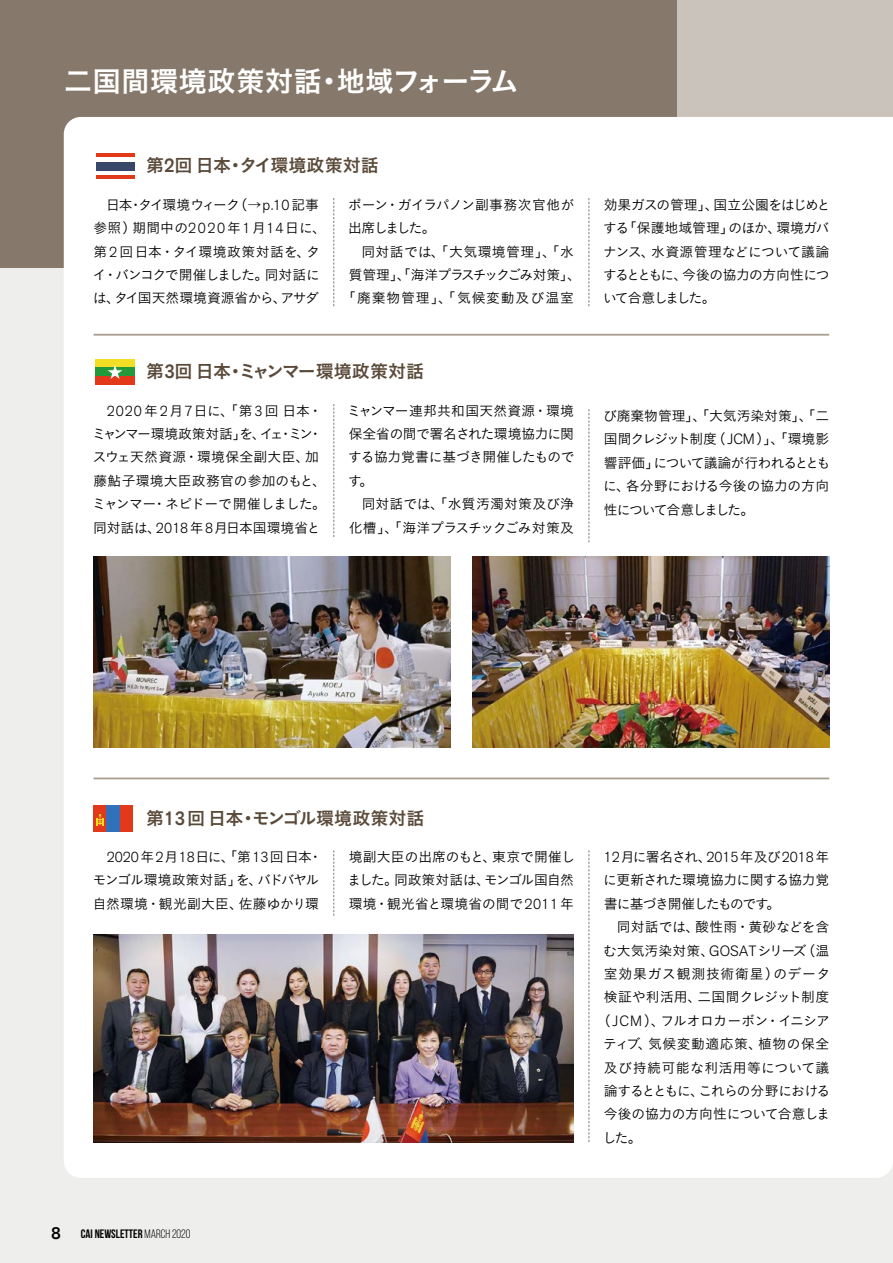
<style>
.page{position:relative;width:893px;height:1263px;background:#eeefed}
.page>*{position:absolute;margin:0;border:0;box-sizing:border-box;transform-origin:0 0}
.t1{font:28.65px "Koburina Go Std N W6";color:#fff}
.t2{font:18px "Koburina Go Std N W6";color:#5a4a3a}
.t3{font:13.8px/23.4px "Koburina Go Std N W3";letter-spacing:-.015em;color:#000;text-align:justify}
.t4{font:13.8px/23.4px "Koburina Go Std N W3";letter-spacing:.005em;color:#000;text-align:right}
.t5{font:13.8px "Koburina Go Std N W3";letter-spacing:.06em;color:#000}
.t6{font:13.8px/23.4px "Koburina Go Std N W3";letter-spacing:-.035em;color:#000}
.t7{font:13.8px "Koburina Go Std N W3";letter-spacing:-.09em;color:#000}
.t8{font:13.8px "Koburina Go Std N W3";letter-spacing:.01em;color:#000}
.t9{font:13.8px "Koburina Go Std N W3";letter-spacing:-.045em;color:#000}
.t10{font:13.8px "Koburina Go Std N W3";letter-spacing:-.08em;color:#000}
.t11{font:13.8px "Koburina Go Std N W3";letter-spacing:.035em;color:#000}
.t12{font:13.8px "Koburina Go Std N W3";letter-spacing:.03em;color:#000}
.t13{font:13.8px "Koburina Go Std N W3";letter-spacing:.025em;color:#000}
.t14{font:700 12.15px "Bebas Neue";color:#000}
.s1{font-family:"Akzid Grtsk Next";font-weight:500;font-size:19.5px}
.s2{font-family:"Akzid Grtsk Next";font-weight:300;font-size:14.85px}
.s3{font-family:"Akzid Grtsk Next";font-weight:500;font-size:16.95px}
.s4{font-weight:400}
</style>
<div class="page">
<div style="left:0;top:0;width:893px;height:268px;background:#c9c3bb"></div>
<div style="left:0;top:0;width:676px;height:268px;background:#86796b"></div>
<div style="left:64px;top:117px;width:829px;height:1061px;background:#fff"></div>
<svg style="left:333px;top:850px;width:1px;height:66px"></svg>
<svg style="left:589px;top:850px;width:1px;height:292px"></svg>
<svg style="left:333px;top:404px;width:1px;height:133px"></svg>
<svg style="left:589px;top:409px;width:1px;height:133px"></svg>
<div style="left:95px;top:359px;width:40px;height:9px;background:#f4de25"></div>
<div style="left:95px;top:376px;width:40px;height:9px;background:#e1391a"></div>
<div style="left:95px;top:368px;width:40px;height:8px;background:#23993a"></div>
<svg style="left:108px;top:365px;width:14px;height:14px"></svg>
<hr style="left:94px;top:334px;width:735px;height:2px;background:#a79c91">
<hr style="left:94px;top:777px;width:735px;height:2px;background:#a79c91">
<div style="left:94px;top:805px;width:39px;height:26px;background:#e1391a"></div>
<div style="left:107px;top:805px;width:13px;height:26px;background:#3071b9"></div>
<svg style="left:97px;top:814px;width:7px;height:11px"></svg>
<img style="left:94px;top:556px;width:357px;height:191px">
<img style="left:472px;top:556px;width:357px;height:191px">
<img style="left:94px;top:934px;width:479px;height:209px">
<svg style="left:333px;top:198px;width:1px;height:108px"></svg>
<svg style="left:588px;top:198px;width:1px;height:108px"></svg>
<div style="left:96px;top:153px;width:39px;height:26px;background:#e1391a"></div>
<div style="left:96px;top:157px;width:39px;height:18px;background:#fff"></div>
<div style="left:96px;top:162px;width:39px;height:8px;background:#394868"></div>
<h1 class="t1" style="left:64px;top:59px;width:457px">二国間環境政策対話・地域フォーラム</h1>
<h2 class="t2" style="left:146px;top:152px;width:234px">第<span class="s1">2</span>回日本・タイ環境政策対話</h2>
<p class="t3" style="left:93px;top:193px;width:234px;text-align:center">日本・タイ環境ウィーク（→<span class="s2">p.10</span> 記事<br>参照）期間中の<span class="s2">2020</span>年<span class="s2">1</span>月<span class="s2">14</span>日に、第<span class="s2">2</span> 回日本・タイ環境政策対話を、タイ・バンコクで開催しました。同対話には、タイ国天然環境資源省から、アサダ</p>
<p class="t6" style="left:348px;top:193px;width:228px">ポーン・ガイラパノン副事務次官他が出席しました。</p>
<p class="t12" style="left:362px;top:241px;width:214px">同対話では、「大気環境管理」、「水</p>
<p class="t7" style="left:349px;top:264px;width:234px">質管理」、「海洋プラスチックごみ対策」、</p>
<p class="t5" style="left:342px;top:288px;width:234px">「廃棄物管理」、「気候変動及び温室</p>
<h2 class="t2" style="left:146px;top:358px;width:279px">第<span class="s1">3</span>回日本・ミャンマー環境政策対話</h2>
<p class="t3" style="left:92px;top:399px;width:235px;text-align:left;text-indent:15px"><span class="s2">2020</span>年<span class="s2">2</span>月<span class="s2">7</span>日に、「第<span class="s2">3</span>回日本・ミャンマー環境政策対話」を、イェ・ミン・スウェ天然資源・環境保全副大臣、加藤鮎子環境大臣政務官の参加のもと、ミャンマー・ネピドーで開催しました。同対話は、<span class="s2">2018</span>年<span class="s2">8</span>月日本国環境省と</p>
<p class="t3" style="left:347px;top:399px;width:229px">ミャンマー連邦共和国天然資源・環境保全省の間で署名された環境協力に関する協力覚書に基づき開催したものです。</p>
<p class="t4" style="left:349px;top:492px;width:227px">同対話では、「水質汚濁対策及び浄化槽」、「海洋プラスチックごみ対策及</p>
<p class="t3" style="left:603px;top:193px;width:229px">効果ガスの管理」、国立公園をはじめとする「保護地域管理」のほか、環境ガバナンス、水資源管理などについて議論するとともに、今後の協力の方向性について合意しました。</p>
<p class="t3" style="left:603px;top:404px;width:229px">び廃棄物管理」、「大気汚染対策」、「二国間クレジット制度（<span class="s2">JCM</span> ）」、「環境影響評価」について議論が行われるとともに、各分野における今後の協力の方向性について合意しました。</p>
<h2 class="t2" style="left:146px;top:804px;width:280px">第<span class="s1">13</span>回日本・モンゴル環境政策対話</h2>
<p class="t3" style="left:93px;top:845px;width:231px;text-align:left;text-indent:14px"><span class="s2">2020</span>年<span class="s2">2</span>月<span class="s2">18</span>日に、「第<span class="s2">13</span>回日本・モンゴル環境政策対話」を、バドバヤル自然環境・観光副大臣、佐藤ゆかり環</p>
<p class="t3" style="left:348px;top:845px;width:229px">境副大臣の出席のもと、東京で開催しました。同政策対話は、モンゴル国自然環境・観光省と環境省の間で<span class="s2">2011</span>年</p>
<p class="t3" style="left:603px;top:845px;width:228px"><span class="s2">12</span>月に署名され、<span class="s2">2015</span>年及び<span class="s2">2018</span>年に更新された環境協力に関する協力覚書に基づき開催したものです。</p>
<p class="t4" style="left:617px;top:915px;width:214px">同対話では、酸性雨・黄砂などを含</p>
<p class="t8" style="left:603px;top:940px;width:227px">む大気汚染対策、<span class="s2">GOSAT</span>シリーズ（温</p>
<p class="t5" style="left:604px;top:963px;width:228px">室効果ガス観測技術衛星）のデータ</p>
<p class="t3" style="left:604px;top:985px;width:227px">検証や利活用、二国間クレジット制度</p>
<p class="t9" style="left:597px;top:1010px;width:235px">（<span class="s2">JCM</span>）、フルオロカーボン・イニシア</p>
<p class="t11" style="left:603px;top:1033px;width:228px">ティブ、気候変動適応策、植物の保全</p>
<p class="t13" style="left:604px;top:1057px;width:227px">及び持続可能な利活用等について議</p>
<p class="t10" style="left:604px;top:1080px;width:228px">論するとともに、これらの分野における</p>
<p class="t3" style="left:604px;top:1102px;width:228px">今後の協力の方向性について合意しま</p>
<p class="t3" style="left:602px;top:1125px;width:41px">した。</p>
<p class="t14" style="left:51px;top:1227px;width:141px"><span class="s3">8</span> CAI NEWSLETTER <span class="s4">MARCH 2020</span></p>
</div>
